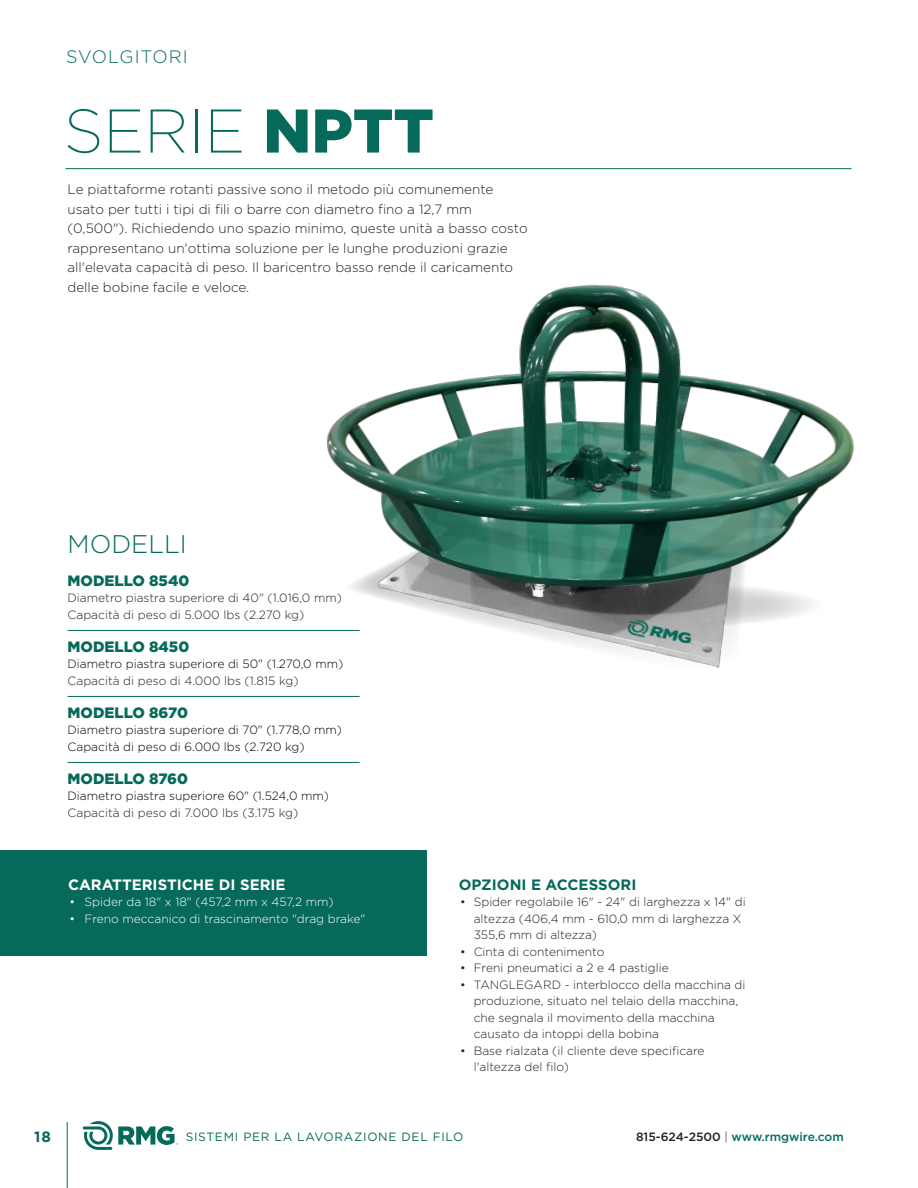
<style>
.page{position:relative;width:918px;height:1188px;background:#fff}
.page>*{position:absolute;margin:0;border:0;box-sizing:border-box;transform-origin:0 0}
.t1{font:200 61.5px "Gotham";color:#066a5b}
.t2{font:300 25.5px "Gotham";color:#066a5b}
.t3{font:300 18px "Gotham";letter-spacing:.06em;color:#066a5b}
.t4{font:900 15px "Gotham";color:#066a5b}
.t5{font:700 15px "Gotham";color:#fff}
.t6{font:700 15px "Gotham";color:#066a5b}
.t7{font:300 13.5px/19.5px "Gotham";color:#231f20}
.t8{font:300 12px/16.5px "Gotham";color:#231f20}
.t9{font:300 12px/16.5px "Gotham";color:#000}
.t10{font:300 12px "Gotham";color:#fff}
.t11{font:12px "Gotham";letter-spacing:.06em;color:#066a5b}
.t12{font:500 12px "Gotham";color:#066a5b}
.s1{font-weight:900}
.s2{color:#231f20}
.s3{font-weight:300;color:#231f20}
</style>
<div class="page">
<hr style="left:67px;top:1122px;width:1px;height:66px;background:#066a5b">
<svg style="left:83px;top:1121px;width:95px;height:29px"></svg>
<hr style="left:66px;top:168px;width:786px;height:1px;background:#066a5b">
<hr style="left:68px;top:630px;width:292px;height:1px;background:#066a5b">
<hr style="left:68px;top:696px;width:292px;height:1px;background:#066a5b">
<hr style="left:68px;top:762px;width:292px;height:1px;background:#066a5b">
<div style="left:0;top:851px;width:426px;height:105px;background:#066a5b"></div>
<img style="left:315px;top:284px;width:539px;height:384px">
<h3 class="t3" style="left:66px;top:45px;width:123px">SVOLGITORI</h3>
<p class="t1" style="left:64px;top:93px;width:372px">SERIE <span class="s1">NPTT</span></p>
<p class="t7" style="left:68px;top:179px;width:462px">Le piattaforme rotanti passive sono il metodo più comunemente usato per tutti i tipi di fili o barre con diametro fino a 12,7 mm (0,500"). Richiedendo uno spazio minimo, queste unità a basso costo rappresentano un'ottima soluzione per le lunghe produzioni grazie all'elevata capacità di peso. Il baricentro basso rende il caricamento delle bobine facile e veloce.</p>
<p class="t2" style="left:68px;top:528px;width:121px">MODELLI</p>
<p class="t4" style="left:68px;top:570px;width:123px">MODELLO 8540</p>
<p class="t8" style="left:68px;top:590px;width:276px">Diametro piastra superiore di 40" (1.016,0 mm)</p>
<p class="t8" style="left:68px;top:606px;width:238px">Capacità di peso di 5.000 lbs (2.270 kg)</p>
<p class="t4" style="left:68px;top:636px;width:123px">MODELLO 8450</p>
<p class="t9" style="left:68px;top:656px;width:277px">Diametro piastra superiore di 50" (1.270,0 mm)</p>
<p class="t8" style="left:68px;top:672px;width:232px">Capacità di peso di 4.000 lbs (1.815 kg)</p>
<p class="t4" style="left:68px;top:702px;width:122px">MODELLO 8670</p>
<p class="t9" style="left:68px;top:722px;width:276px">Diametro piastra superiore di 70" (1.778,0 mm)<br>Capacità di peso di 6.000 lbs (2.720 kg)</p>
<p class="t4" style="left:68px;top:768px;width:122px">MODELLO 8760</p>
<p class="t9" style="left:68px;top:788px;width:263px">Diametro piastra superiore 60" (1.524,0 mm)</p>
<p class="t8" style="left:68px;top:804px;width:232px">Capacità di peso di 7.000 lbs (3.175 kg)</p>
<p class="t5" style="left:68px;top:874px;width:219px">CARATTERISTICHE DI SERIE</p>
<p class="t10" style="left:70px;top:894px;width:266px">• Spider da 18" x 18" (457,2 mm x 457,2 mm)</p>
<p class="t10" style="left:70px;top:911px;width:297px">• Freno meccanico di trascinamento "drag brake"</p>
<p class="t6" style="left:459px;top:874px;width:179px">OPZIONI E ACCESSORI</p>
<p class="t8" style="left:474px;top:893px;width:273px;text-indent:-14px">• Spider regolabile 16" - 24" di larghezza x 14" di altezza (406,4 mm - 610,0 mm di larghezza X<br>355,6 mm di altezza)</p>
<p class="t8" style="left:460px;top:943px;width:146px">• Cinta di contenimento</p>
<p class="t8" style="left:460px;top:959px;width:210px">• Freni pneumatici a 2 e 4 pastiglie</p>
<p class="t8" style="left:474px;top:976px;width:273px;text-indent:-14px">• TANGLEGARD - interblocco della macchina di produzione, situato nel telaio della macchina, che segnala il movimento della macchina causato da intoppi della bobina</p>
<p class="t8" style="left:474px;top:1042px;width:232px;text-indent:-14px">• Base rialzata (il cliente deve specificare l'altezza del filo)</p>
<p class="t6" style="left:34px;top:1127px;width:18px">18</p>
<p class="t11" style="left:186px;top:1129px;width:279px">SISTEMI PER LA LAVORAZIONE DEL FILO</p>
<p class="t12" style="left:636px;top:1129px;width:209px"><span class="s2">815-624-2500</span> <span class="s3">|</span> www.rmgwire.com</p>
</div>
